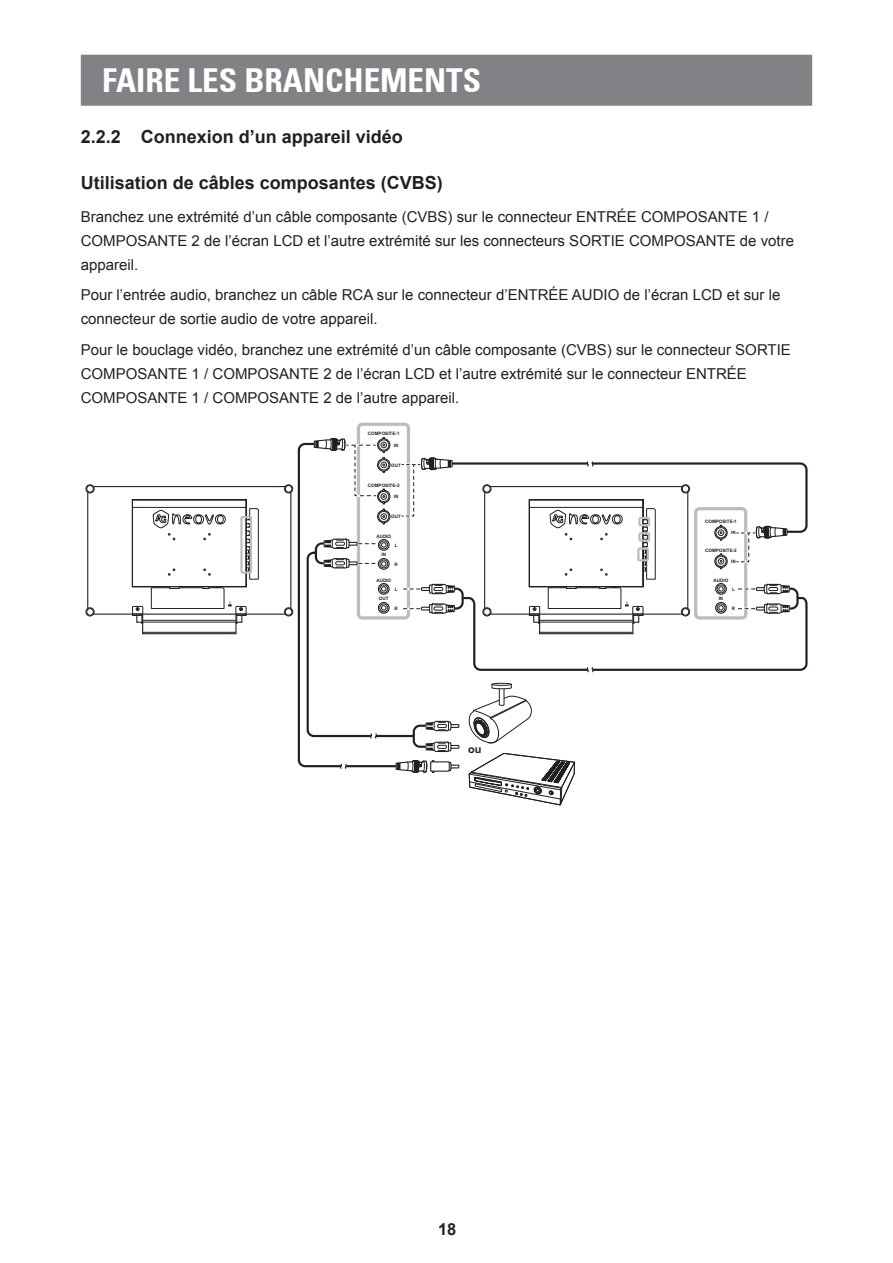
<style>
.page{position:relative;width:893px;height:1263px;background:#fff}
.page>*{position:absolute;margin:0;border:0;box-sizing:border-box;transform-origin:0 0}
.t1{font:700 condensed 33px "Univers 67";color:#fff}
.t2{font:700 18px "Arial";color:#231f20}
.t3{font:700 16.5px "Arial";color:#231f20}
.t4{font:15px/24px "Arial";color:#231f20}
.t5{font:700 10.95px "Arial";color:#231f20}
.t6{font:700 4.65px "Arial";color:#231f20}
</style>
<div class="page">
<div style="left:81px;top:55px;width:731px;height:51px;background:#808285;border:2px solid #808285"></div>
<div style="left:357px;top:423px;width:53px;height:197px;border:3px solid #bcbdc0;border-radius:4px"></div>
<div style="left:87px;top:486px;width:204px;height:129px;border:1px solid #231f20"></div>
<div style="left:284px;top:608px;width:9px;height:8px;background:#fff;border-radius:50%"></div>
<div style="left:284px;top:607px;width:9px;height:9px;border:1px solid #231f20;border-radius:50%"></div>
<div style="left:285px;top:608px;width:7px;height:7px;border:1px solid #231f20;border-radius:50%"></div>
<div style="left:284px;top:485px;width:9px;height:8px;background:#fff;border-radius:50%"></div>
<div style="left:284px;top:484px;width:9px;height:9px;border:1px solid #231f20;border-radius:50%"></div>
<div style="left:285px;top:485px;width:7px;height:7px;border:1px solid #231f20;border-radius:50%"></div>
<div style="left:85px;top:607px;width:10px;height:9px;border:1px solid #231f20;border-radius:50%"></div>
<div style="left:87px;top:608px;width:6px;height:7px;border:1px solid #231f20;border-radius:50%"></div>
<div style="left:85px;top:484px;width:10px;height:9px;border:1px solid #231f20;border-radius:50%"></div>
<div style="left:87px;top:485px;width:6px;height:7px;border:1px solid #231f20;border-radius:50%"></div>
<svg style="left:131px;top:499px;width:128px;height:136px"></svg>
<div style="left:240px;top:516px;width:12px;height:58px;border:2px solid #bcbdc0"></div>
<svg style="left:655px;top:462px;width:153px;height:209px"></svg>
<svg style="left:735px;top:525px;width:53px;height:39px"></svg>
<svg style="left:297px;top:437px;width:358px;height:368px"></svg>
<h1 class="t1" style="left:102px;top:60px;width:380px">FAIRE LES BRANCHEMENTS</h1>
<p class="t2" style="left:81px;top:125px;width:324px">2.2.2 Connexion d’un appareil vidéo</p>
<p class="t2" style="left:81px;top:171px;width:364px">Utilisation de câbles composantes (CVBS)</p>
<p class="t4" style="left:81px;top:205px;width:715px">Branchez une extrémité d’un câble composante (CVBS) sur le connecteur ENTRÉE COMPOSANTE 1 /<br>COMPOSANTE 2 de l’écran LCD et l’autre extrémité sur les connecteurs SORTIE COMPOSANTE de votre appareil.</p>
<p class="t4" style="left:81px;top:283px;width:701px">Pour l’entrée audio, branchez un câble RCA sur le connecteur d’ENTRÉE AUDIO de l’écran LCD et sur le connecteur de sortie audio de votre appareil.</p>
<p class="t4" style="left:81px;top:337px;width:712px">Pour le bouclage vidéo, branchez une extrémité d’un câble composante (CVBS) sur le connecteur SORTIE<br>COMPOSANTE 1 / COMPOSANTE 2 de l’écran LCD et l’autre extrémité sur le connecteur ENTRÉE<br>COMPOSANTE 1 / COMPOSANTE 2 de l’autre appareil.</p>
<p class="t6" style="left:368px;top:430px;width:33px">COMPOSITE-1</p>
<p class="t6" style="left:394px;top:442px;width:6px">IN</p>
<p class="t6" style="left:391px;top:462px;width:11px">OUT</p>
<p class="t6" style="left:368px;top:482px;width:33px">COMPOSITE-2</p>
<p class="t6" style="left:394px;top:493px;width:6px">IN</p>
<p class="t6" style="left:391px;top:513px;width:11px">OUT</p>
<p class="t6" style="left:376px;top:533px;width:16px">AUDIO</p>
<p class="t6" style="left:381px;top:551px;width:6px">IN</p>
<p class="t6" style="left:395px;top:542px;width:4px">L</p>
<p class="t6" style="left:394px;top:561px;width:5px">R</p>
<p class="t6" style="left:376px;top:577px;width:16px">AUDIO</p>
<p class="t6" style="left:379px;top:595px;width:11px">OUT</p>
<p class="t6" style="left:395px;top:586px;width:4px">L</p>
<p class="t6" style="left:394px;top:605px;width:5px">R</p>
<p class="t5" style="left:468px;top:741px;width:15px">ou</p>
<p class="t3" style="left:438px;top:1218px;width:20px">18</p>
<p class="t6" style="left:705px;top:518px;width:33px">COMPOSITE-1</p>
<p class="t6" style="left:731px;top:529px;width:6px">IN</p>
<p class="t6" style="left:705px;top:547px;width:33px">COMPOSITE-2</p>
<p class="t6" style="left:731px;top:558px;width:6px">IN</p>
<p class="t6" style="left:714px;top:577px;width:16px">AUDIO</p>
<p class="t6" style="left:719px;top:595px;width:6px">IN</p>
<p class="t6" style="left:732px;top:586px;width:4px">L</p>
<p class="t6" style="left:732px;top:605px;width:5px">R</p>
</div>
